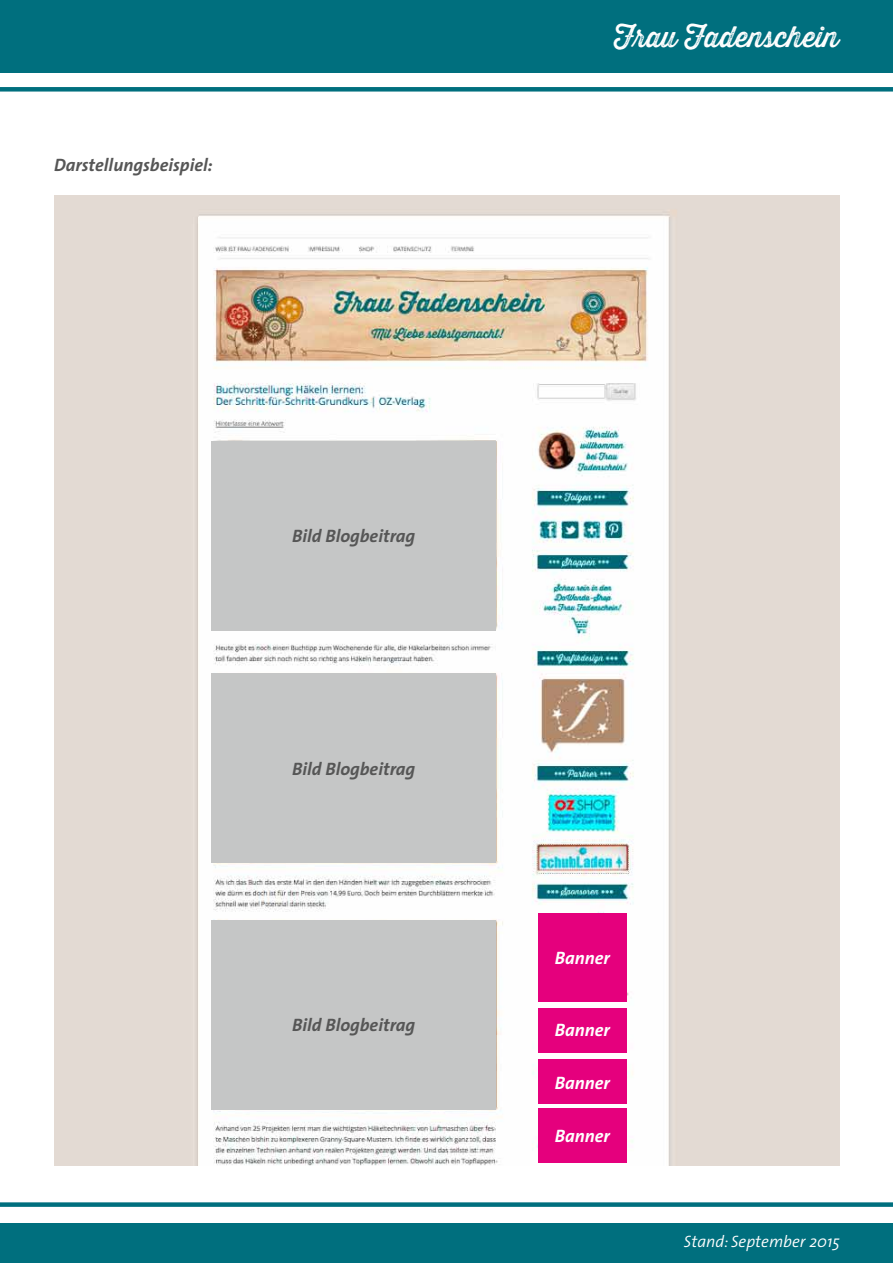
<style>
.page{position:relative;width:893px;height:1263px;background:#fff}
.page>*{position:absolute;margin:0;border:0;box-sizing:border-box;transform-origin:0 0}
.t1{font:28.8px "Thirsty Rough Reg Two";color:#fff}
.t2{font:italic 700 18px "The Sans";color:#565656}
.t3{font:italic 700 18px "The Sans";color:#fff}
.t4{font:italic 300 16.5px "The Sans";color:#fff}
</style>
<div class="page">
<div style="left:0;top:1202px;width:893px;height:5px;background:#006f7e"></div>
<div style="left:0;top:1224px;width:893px;height:39px;background:#006f7e"></div>
<img style="left:54px;top:195px;width:785px;height:970px">
<div style="left:538px;top:913px;width:89px;height:271px;background:#fff"></div>
<div style="left:0;top:0;width:893px;height:72px;background:#006f7e"></div>
<div style="left:0;top:87px;width:893px;height:5px;background:#006f7e"></div>
<div style="left:212px;top:441px;width:284px;height:189px;background:#c5c6c6"></div>
<div style="left:212px;top:674px;width:284px;height:189px;background:#c5c6c6"></div>
<div style="left:212px;top:920px;width:284px;height:190px;background:#c5c6c6"></div>
<div style="left:538px;top:913px;width:89px;height:89px;background:#e5007d"></div>
<div style="left:538px;top:1008px;width:89px;height:44px;background:#e5007d"></div>
<div style="left:538px;top:1059px;width:89px;height:44px;background:#e5007d"></div>
<div style="left:538px;top:1109px;width:89px;height:54px;background:#e5007d"></div>
<p class="t2" style="left:54px;top:150px;width:160px">Darstellungsbeispiel:</p>
<h1 class="t1" style="left:614px;top:16px;width:227px">Frau Fadenschein</h1>
<p class="t2" style="left:292px;top:521px;width:125px">Bild Blogbeitrag</p>
<p class="t2" style="left:292px;top:754px;width:125px">Bild Blogbeitrag</p>
<p class="t2" style="left:292px;top:1010px;width:125px">Bild Blogbeitrag</p>
<p class="t3" style="left:555px;top:943px;width:57px">Banner</p>
<p class="t3" style="left:555px;top:1014px;width:57px">Banner</p>
<p class="t3" style="left:555px;top:1067px;width:57px">Banner</p>
<p class="t3" style="left:555px;top:1121px;width:57px">Banner</p>
<p class="t4" style="left:684px;top:1227px;width:158px">Stand: September 2015</p>
</div>
